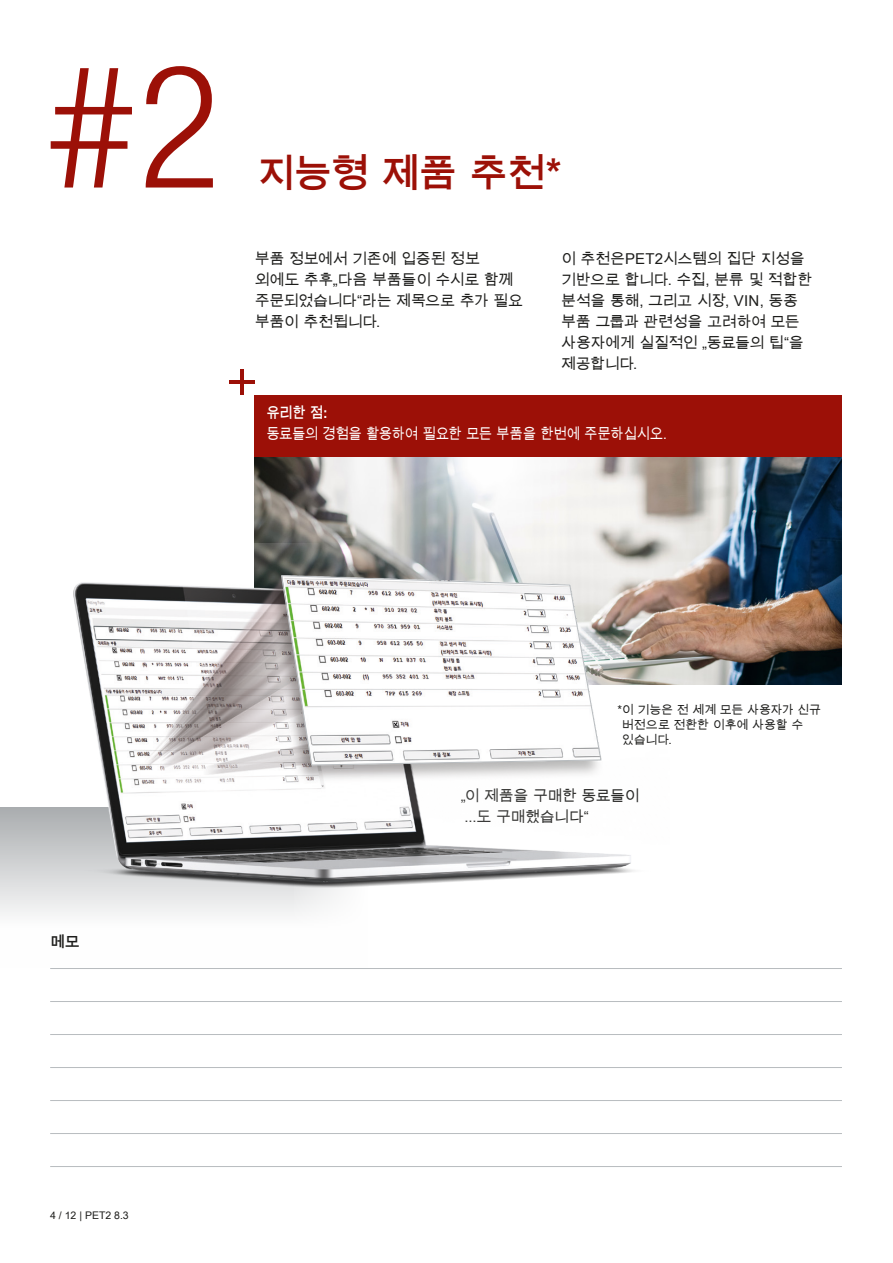
<style>
.page{position:relative;width:893px;height:1263px;background:#fff}
.page>*{position:absolute;margin:0;border:0;box-sizing:border-box;transform-origin:0 0}
.t1{font:300 condensed 171.45px "Helvetica Neue";color:#9c1007}
.t2{font:700 39px "Arial Unicode MS";letter-spacing:-.04em;color:#9c1007}
.t3{font:15px/21px "Arial Unicode MS";letter-spacing:-.02em;color:#1d1d1b}
.t4{font:15px "Arial Unicode MS";letter-spacing:-.025em;color:#fff;scale:.9 1}
.t5{font:700 15px "Arial Unicode MS";color:#fff;scale:.9 1}
.t6{font:700 15px "Arial Unicode MS";color:#1d1d1b}
.t7{font:12px/15px "Arial Unicode MS";letter-spacing:-.01em;color:#1d1d1b}
.t8{font:10.5px "Arial Unicode MS";color:#1d1d1b}
</style>
<div class="page">
<div style="left:0;top:807px;width:415px;height:160px;background:linear-gradient(to bottom,#aeb1b3,#fff)"></div>
<div style="left:294px;top:796px;width:152px;height:172px;background:#fff"></div>
<img style="left:255px;top:456px;width:587px;height:228px">
<div style="left:255px;top:395px;width:587px;height:61px;background:#9c1007"></div>
<hr style="left:241px;top:369px;width:3px;height:26px;background:#9c1007">
<hr style="left:230px;top:380px;width:25px;height:4px;background:#9c1007">
<hr style="left:50px;top:968px;width:792px;height:1px;background:#b8bcbf">
<hr style="left:50px;top:1001px;width:792px;height:1px;background:#b8bcbf">
<hr style="left:50px;top:1034px;width:792px;height:1px;background:#b8bcbf">
<hr style="left:50px;top:1067px;width:792px;height:1px;background:#b8bcbf">
<hr style="left:50px;top:1100px;width:792px;height:1px;background:#b8bcbf">
<hr style="left:50px;top:1133px;width:792px;height:1px;background:#b8bcbf">
<hr style="left:50px;top:1166px;width:792px;height:1px;background:#b8bcbf">
<img style="left:45px;top:543px;width:624px;height:374px">
<svg style="left:281px;top:575px;width:321px;height:191px"></svg>
<h1 class="t1" style="left:50px;top:29px;width:172px">#2</h1>
<h2 class="t2" style="left:256px;top:145px;width:307px">지능형 제품 추천*</h2>
<p class="t3" style="left:255px;top:248px;width:270px">부품 정보에서 기존에 입증된 정보 외에도 추후„다음 부품들이 수시로 함께 주문되었습니다“라는 제목으로 추가 필요 부품이 추천됩니다.</p>
<p class="t3" style="left:561px;top:248px;width:253px">이 추천은PET2시스템의 집단 지성을 기반으로 합니다. 수집, 분류 및 적합한 분석을 통해, 그리고 시장, VIN, 동종 부품 그룹과 관련성을 고려하여 모든 사용자에게 실질적인 „동료들의 팁“을 제공합니다.</p>
<p class="t5" style="left:266px;top:402px;width:70px">유리한 점:</p>
<p class="t4" style="left:266px;top:423px;width:447px">동료들의 경험을 활용하여 필요한 모든 부품을 한번에 주문하십시오.</p>
<p class="t6" style="left:50px;top:931px;width:31px">메모</p>
<p class="t7" style="left:622px;top:702px;width:201px;text-indent:-4px">*이 기능은 전 세계 모든 사용자가 신규 버전으로 전환한 이후에 사용할 수 있습니다.</p>
<p class="t3" style="left:461px;top:784px;width:180px">„이 제품을 구매한 동료들이 ...도 구매했습니다“</p>
<p class="t8" style="left:50px;top:1208px;width:80px">4 / 12 | PET2 8.3</p>
</div>
